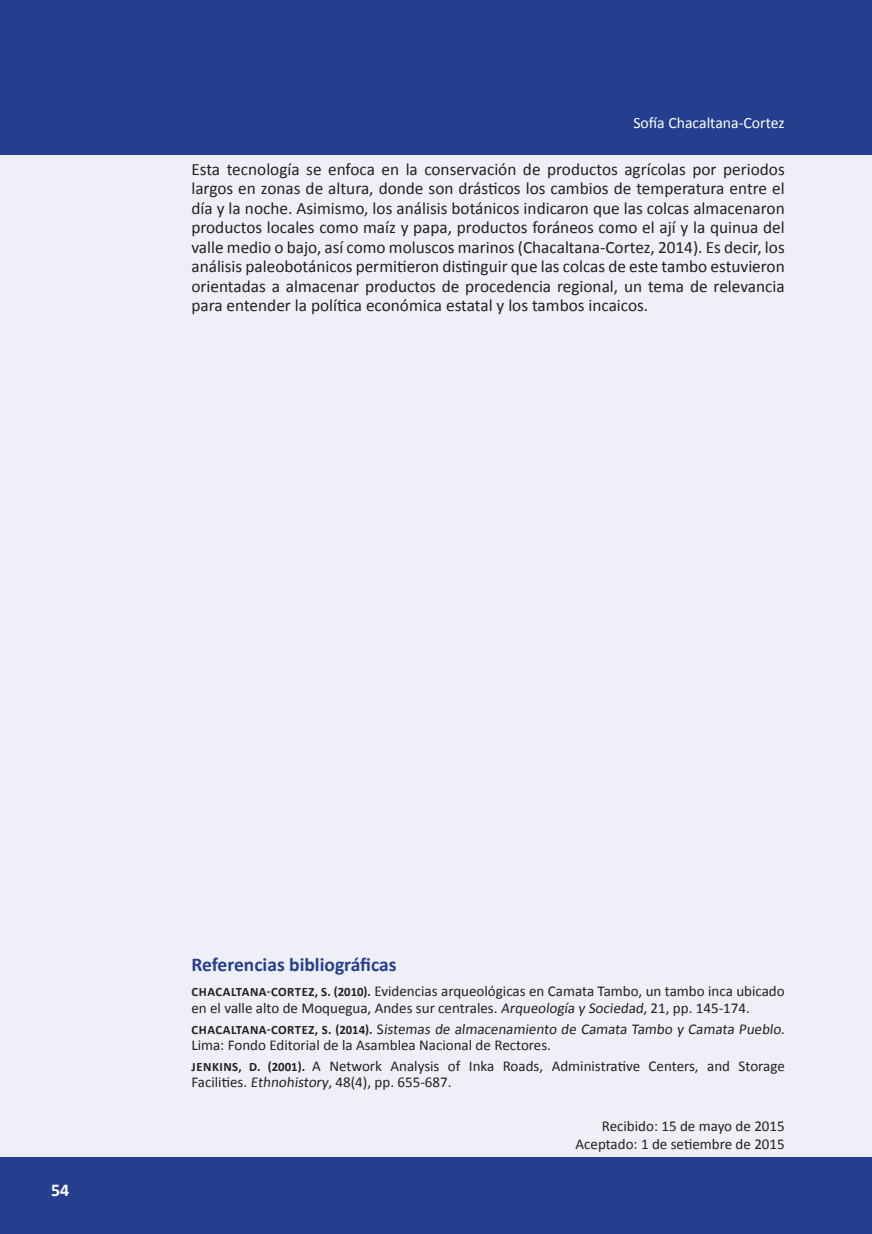
<style>
.page{position:relative;width:872px;height:1234px;background:#fff}
.page>*{position:absolute;margin:0;border:0;box-sizing:border-box;transform-origin:0 0}
.REFERENCIAS_BIBLIOGR{font:700 19.5px "Calibri";color:#253f8e}
.t1{font:700 18px "Calibri";color:#fff}
.PARRAFO_Ñaq{font:17.25px/19.5px "Calibri";color:#231f20;text-align:justify}
.CABECERA_DE_PAGINA{font:15.75px "Calibri";color:#fff}
.RECIBIDO___ACEPTADO{font:15px/16.5px "Calibri";color:#231f20}
.s1{font-weight:700;font-size:12.75px}
</style>
<div class="page">
<div style="left:0;top:0;width:872px;height:1233px;background:#eff0f7"></div>
<div style="left:0;top:0;width:872px;height:155px;background:#253f8e"></div>
<div style="left:0;top:1157px;width:872px;height:76px;background:#253f8e"></div>
<p class="CABECERA_DE_PAGINA" style="left:633px;top:112px;width:153px">Sofía Chacaltana-Cortez</p>
<p class="PARRAFO_Ñaq" style="left:191px;top:159px;width:595px">Esta tecnología se enfoca en la conservación de productos agrícolas por periodos largos en zonas de altura, donde son drásticos los cambios de temperatura entre el día y la noche. Asimismo, los análisis botánicos indicaron que las colcas almacenaron productos locales como maíz y papa, productos foráneos como el ají y la quinua del valle medio o bajo, así como moluscos marinos (Chacaltana-Cortez, 2014). Es decir, los análisis paleobotánicos permitieron distinguir que las colcas de este tambo estuvieron orientadas a almacenar productos de procedencia regional, un tema de relevancia para entender la política económica estatal y los tambos incaicos.</p>
<p class="t1" style="left:51px;top:1176px;width:20px">54</p>
<p class="REFERENCIAS_BIBLIOGR" style="left:191px;top:950px;width:207px">Referencias bibliográficas</p>
<p class="RECIBIDO___ACEPTADO" style="left:191px;top:982px;width:595px"><span class="s1">CHACALTANA-CORTEZ, S. (2010).</span> Evidencias arqueológicas en Camata Tambo, un tambo inca ubicado en el valle alto de Moquegua, Andes sur centrales. Arqueología y Sociedad, 21, pp. 145-174.</p>
<p class="RECIBIDO___ACEPTADO" style="left:191px;top:1019px;width:597px"><span class="s1">C H ACA LTA N A-C O RT E Z, S . ( 20 14) .</span> S istemas de almacenamiento de Camata Tambo y Camata Pueblo.<br>Lima: Fondo Editorial de la Asamblea Nacional de Rectores.</p>
<p class="RECIBIDO___ACEPTADO" style="left:191px;top:1056px;width:595px"><span class="s1">JENKINS, D. (2001).</span> A Network Analysis of Inka Roads, Administrative Centers, and Storage<br>Facilities. Ethnohistory, 48(4), pp. 655-687.</p>
<p class="RECIBIDO___ACEPTADO" style="left:575px;top:1116px;width:211px;line-height:18px;text-align:right">Recibido: 15 de mayo de 2015<br>Aceptado: 1 de setiembre de 2015</p>
</div>
